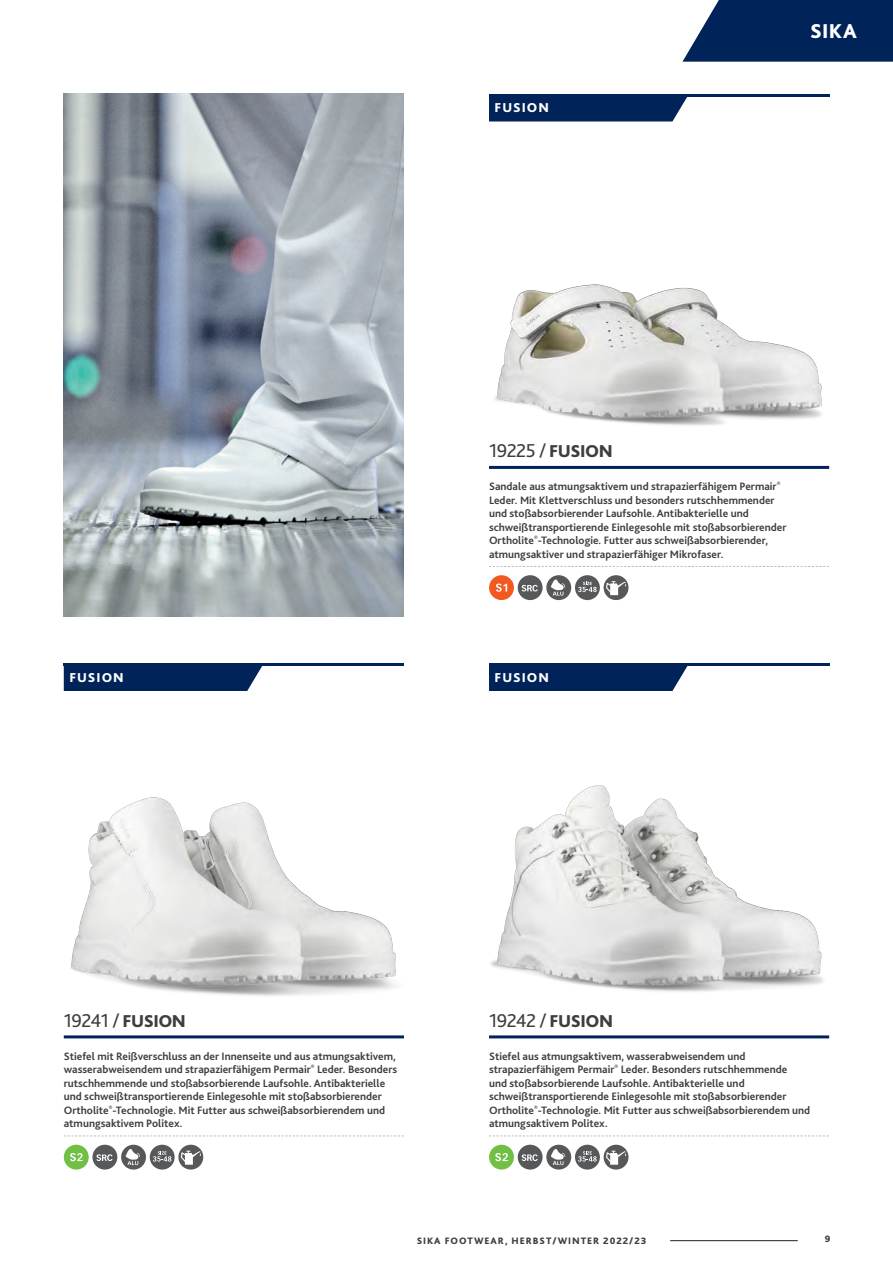
<style>
.page{position:relative;width:893px;height:1263px;background:#fff}
.page>*{position:absolute;margin:0;border:0;box-sizing:border-box;transform-origin:0 0}
.t1{font:800 21px "Bliss 2";color:#fff}
.t2{font:19.5px "Bliss 2";letter-spacing:-.025em;color:#3e3e3f}
.t3{font:800 13.5px "Bliss 2";letter-spacing:.075em;color:#fff}
.t4{font:700 11.25px/13.5px "Bliss 2";color:#3e3e3f}
.t5{font:800 9.75px "Bliss 2";letter-spacing:.1em;color:#3e3e3f}
.s1{font-weight:800;font-size:18px}
</style>
<div class="page">
<hr style="left:670px;top:1240px;width:128px;height:1px;background:#231f20">
<svg style="left:682px;top:0;width:211px;height:62px;background:#173768"></svg>
<img style="left:64px;top:94px;width:340px;height:523px">
<img style="left:63px;top:663px;width:333px;height:333px">
<hr style="left:64px;top:1035px;width:340px;height:3px;background:#002359">
<svg style="left:64px;top:1135px;width:340px;height:1px"></svg>
<div style="left:64px;top:1145px;width:25px;height:24px;background:#71bf44;border-radius:50%"></div>
<svg style="left:70px;top:1153px;width:13px;height:8px"></svg>
<div style="left:92px;top:1145px;width:25px;height:24px;background:#57585a;border-radius:50%"></div>
<svg style="left:96px;top:1154px;width:17px;height:7px"></svg>
<div style="left:121px;top:1145px;width:25px;height:24px;background:#57585a;border-radius:50%"></div>
<svg style="left:126px;top:1149px;width:14px;height:16px"></svg>
<div style="left:150px;top:1145px;width:25px;height:24px;background:#57585a;border-radius:50%"></div>
<svg style="left:153px;top:1151px;width:18px;height:10px"></svg>
<div style="left:178px;top:1145px;width:25px;height:24px;background:#57585a;border-radius:50%"></div>
<svg style="left:180px;top:1151px;width:22px;height:14px"></svg>
<div style="left:64px;top:666px;width:198px;height:25px;background:#002359"></div>
<hr style="left:64px;top:663px;width:340px;height:3px;background:#002359">
<img style="left:489px;top:94px;width:341px;height:332px">
<hr style="left:489px;top:466px;width:340px;height:3px;background:#002359">
<svg style="left:489px;top:566px;width:340px;height:1px"></svg>
<div style="left:489px;top:575px;width:25px;height:25px;background:#f15921;border-radius:50%"></div>
<svg style="left:496px;top:583px;width:11px;height:9px"></svg>
<div style="left:518px;top:575px;width:25px;height:25px;background:#57585a;border-radius:50%"></div>
<svg style="left:522px;top:585px;width:16px;height:6px"></svg>
<div style="left:546px;top:575px;width:25px;height:25px;background:#57585a;border-radius:50%"></div>
<svg style="left:551px;top:579px;width:14px;height:17px"></svg>
<div style="left:575px;top:575px;width:25px;height:25px;background:#57585a;border-radius:50%"></div>
<svg style="left:578px;top:582px;width:19px;height:10px"></svg>
<div style="left:604px;top:575px;width:24px;height:25px;background:#57585a;border-radius:50%"></div>
<svg style="left:605px;top:581px;width:22px;height:14px"></svg>
<div style="left:489px;top:96px;width:198px;height:25px;background:#002359"></div>
<hr style="left:489px;top:94px;width:340px;height:2px;background:#002359">
<img style="left:490px;top:663px;width:340px;height:329px">
<hr style="left:489px;top:1035px;width:340px;height:3px;background:#002359">
<svg style="left:489px;top:1135px;width:340px;height:1px"></svg>
<div style="left:489px;top:1145px;width:25px;height:24px;background:#71bf44;border-radius:50%"></div>
<svg style="left:495px;top:1153px;width:13px;height:8px"></svg>
<div style="left:518px;top:1145px;width:25px;height:24px;background:#57585a;border-radius:50%"></div>
<svg style="left:522px;top:1154px;width:16px;height:7px"></svg>
<div style="left:546px;top:1145px;width:25px;height:24px;background:#57585a;border-radius:50%"></div>
<svg style="left:551px;top:1149px;width:14px;height:16px"></svg>
<div style="left:575px;top:1145px;width:25px;height:24px;background:#57585a;border-radius:50%"></div>
<svg style="left:578px;top:1151px;width:19px;height:10px"></svg>
<div style="left:604px;top:1145px;width:24px;height:24px;background:#57585a;border-radius:50%"></div>
<svg style="left:605px;top:1151px;width:22px;height:14px"></svg>
<div style="left:489px;top:666px;width:198px;height:25px;background:#002359"></div>
<hr style="left:489px;top:663px;width:340px;height:3px;background:#002359">
<p class="t3" style="left:495px;top:99px;width:56px">FUSION</p>
<h1 class="t1" style="left:810px;top:18px;width:48px">SIKA</h1>
<p class="t3" style="left:69px;top:669px;width:56px">FUSION</p>
<h2 class="t2" style="left:489px;top:439px;width:125px">19225 / <span class="s1">FUSION</span></h2>
<p class="t4" style="left:489px;top:479px;width:299px">Sandale aus atmungsaktivem und strapazierfähigem Permair<sup>® </sup>Leder. Mit Klettverschluss und besonders rutschhemmender und stoßabsorbierender Laufsohle. Antibakterielle und schweißtransportierende Einlegesohle mit stoßabsorbierender Ortholite<sup>®</sup>-Technologie. Futter aus schweißabsorbierender, atmungsaktiver und strapazierfähiger Mikrofaser.</p>
<p class="t3" style="left:495px;top:669px;width:56px">FUSION</p>
<h2 class="t2" style="left:64px;top:1008px;width:124px">19241 / <span class="s1">FUSION</span></h2>
<p class="t4" style="left:64px;top:1049px;width:335px">Stiefel mit Reißverschluss an der Innenseite und aus atmungsaktivem, wasserabweisendem und strapazierfähigem Permair<sup>®</sup> Leder. Besonders rutschhemmende und stoßabsorbierende Laufsohle. Antibakterielle und schweißtransportierende Einlegesohle mit stoßabsorbierender Ortholite<sup>®</sup>-Technologie. Mit Futter aus schweißabsorbierendem und atmungsaktivem Politex.</p>
<h2 class="t2" style="left:489px;top:1008px;width:126px">19242 / <span class="s1">FUSION</span></h2>
<p class="t4" style="left:489px;top:1049px;width:323px">Stiefel aus atmungsaktivem, wasserabweisendem und strapazierfähigem Permair<sup>®</sup> Leder. Besonders rutschhemmende<br>und stoßabsorbierende Laufsohle. Antibakterielle und schweißtransportierende Einlegesohle mit stoßabsorbierender Ortholite<sup>®</sup>-Technologie. Mit Futter aus schweißabsorbierendem und atmungsaktivem Politex.</p>
<p class="t5" style="left:417px;top:1234px;width:231px">SIKA FOOTWEAR, HERBST/WINTER 2022/23</p>
<p class="t5" style="left:825px;top:1232px;width:7px">9</p>
</div>
